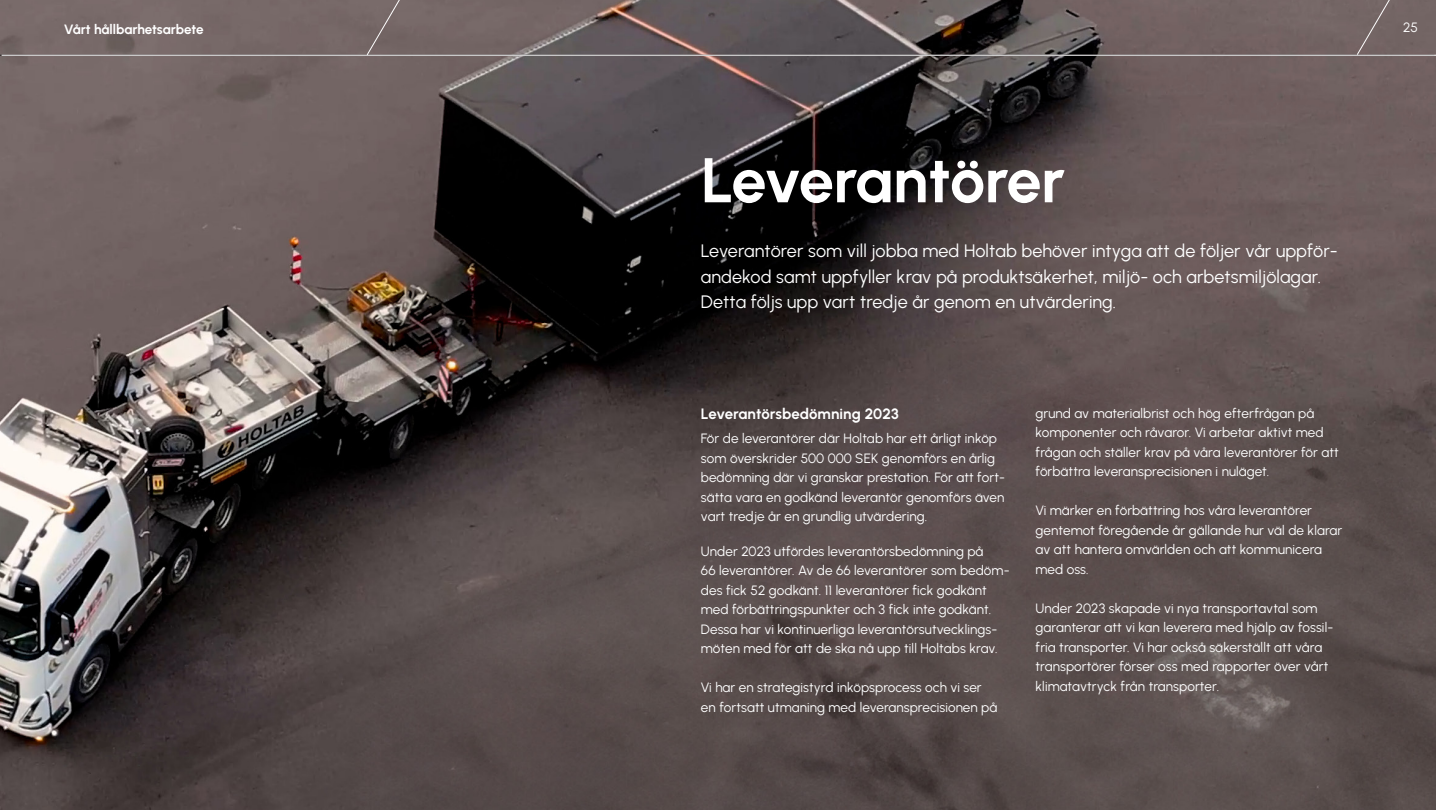
<style>
.page{position:relative;width:1436px;height:810px;background:#fff}
.page>*{position:absolute;margin:0;border:0;box-sizing:border-box;transform-origin:0 0}
.Rubrik_42_48{font:700 63px "Urbanist";letter-spacing:-.01em;color:#fff}
.Ingress{font:18px/25.5px "Urbanist";letter-spacing:.005em;color:#fff}
.Mellis_10_14{font:700 15px "Urbanist";color:#fff}
.Brödtext{font:13.5px/19.5px "Urbanist";letter-spacing:.005em;color:#fff}
.t1{font:700 13.5px "Urbanist";letter-spacing:-.01em;color:#fff}
.t2{font:13.5px "Urbanist";color:#fff}
</style>
<div class="page">
<img style="left:0;top:0;width:1436px;height:810px">
<hr style="left:0;top:55px;width:1434px;height:1px;background:#231f20">
<div style="left:362px;top:0;width:43px;height:55px;background:#766766"></div>
<div style="left:1352px;top:0;width:43px;height:55px;background:#746565"></div>
<hr style="left:2px;top:55px;width:1434px;height:1px;background:#fff">
<p class="t1" style="left:64px;top:20px;width:141px">Vårt hållbarhetsarbete</p>
<p class="t2" style="left:1403px;top:18px;width:16px">25</p>
<p class="Rubrik_42_48" style="left:701px;top:137px;width:366px">Leverantörer</p>
<p class="Ingress" style="left:701px;top:238px;width:638px">Leverantörer som vill jobba med Holtab behöver intyga att de följer vår uppför&shy;andekod samt uppfyller krav på produktsäkerhet, miljö- och arbetsmiljölagar.</p>
<p class="Ingress" style="left:701px;top:289px;width:417px">Detta följs upp vart tredje år genom en utvärdering.</p>
<p class="Mellis_10_14" style="left:701px;top:404px;width:199px">Leverantörsbedömning 2023</p>
<p class="Brödtext" style="left:701px;top:428px;width:306px">För de leverantörer där Holtab har ett årligt inköp som överskrider 500 000 SEK genomförs en årlig bedömning där vi granskar prestation. För att fort&shy;sätta vara en godkänd leverantör genomförs även vart tredje år en grundlig utvärdering.</p>
<p class="Brödtext" style="left:701px;top:541px;width:310px">Under 2023 utfördes leverantörsbedömning på<br>66 leverantörer. Av de 66 leverantörer som bedöm&shy;des fick 52 godkänt. 11 leverantörer fick godkänt med förbättringspunkter och 3 fick inte godkänt.<br>Dessa har vi kontinuerliga leverantörsutvecklings&shy;möten med för att de ska nå upp till Holtabs krav.</p>
<p class="Brödtext" style="left:701px;top:677px;width:298px">Vi har en strategistyrd inköpsprocess och vi ser en fortsatt utmaning med leveransprecisionen på</p>
<p class="Brödtext" style="left:1035px;top:403px;width:305px">grund av materialbrist och hög efterfrågan på komponenter och råvaror. Vi arbetar aktivt med frågan och ställer krav på våra leverantörer för att förbättra leveransprecisionen i nuläget.</p>
<p class="Brödtext" style="left:1035px;top:500px;width:308px">Vi märker en förbättring hos våra leverantörer gentemot föregående år gällande hur väl de klarar av att hantera omvärlden och att kommunicera med oss.</p>
<p class="Brödtext" style="left:1035px;top:598px;width:299px">Under 2023 skapade vi nya transportavtal som garanterar att vi kan leverera med hjälp av fossil&shy;fria transporter. Vi har också säkerställt att våra transportörer förser oss med rapporter över vårt klimatavtryck från transporter.</p>
</div>
